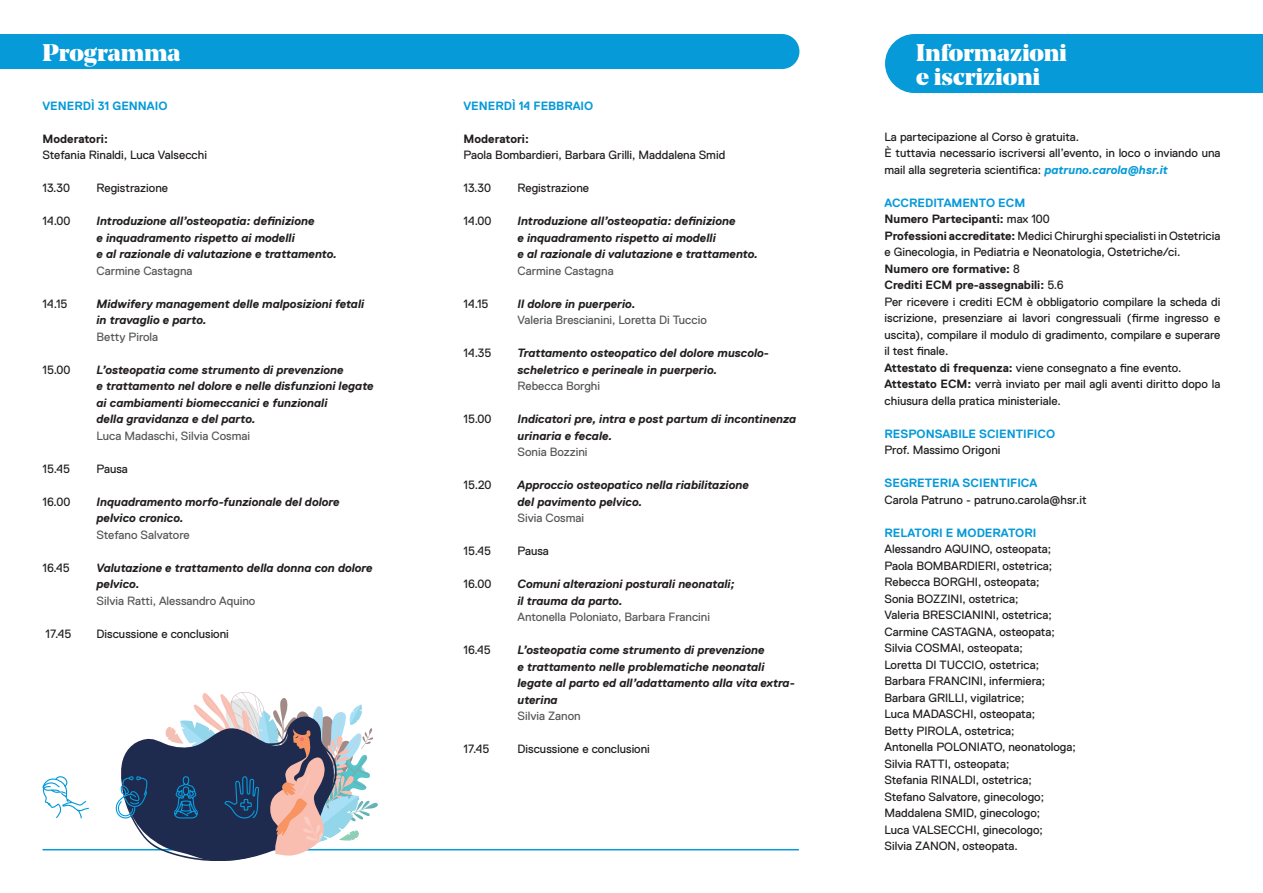
<style>
.page{position:relative;width:1263px;height:893px;background:#fff}
.page>*{position:absolute;margin:0;border:0;box-sizing:border-box;transform-origin:0 0}
.t1{font:900 24px/24px "Noe Display";color:#fff}
.t2{font:12px/16.5px "Replica";color:#231f20}
.t3{font:italic 700 12px/16.5px "Replica";color:#231f20}
.t4{font:12px "Replica";color:#57585a}
.t5{font:700 12px "Replica";color:#069ad9}
.t6{font:700 12px "Replica";color:#231f20}
.s1{font-weight:700;font-style:italic;color:#069ad9}
.s2{font-weight:700;color:#069ad9}
.s3{font-weight:700}
</style>
<div class="page">
<div style="left:0;top:34px;width:799px;height:35px;background:#069ad9"></div>
<div style="left:885px;top:34px;width:378px;height:59px;background:#069ad9"></div>
<hr style="left:43px;top:849px;width:756px;height:1px;background:#069ad9">
<svg style="left:42px;top:776px;width:47px;height:43px"></svg>
<svg style="left:113px;top:692px;width:265px;height:169px"></svg>
<h1 class="t1" style="left:43px;top:40px;width:139px">Programma</h1>
<h1 class="t1" style="left:916px;top:40px;width:152px">Informazioni e iscrizioni</h1>
<p class="t5" style="left:43px;top:99px;width:126px">VENERDÌ 31 GENNAIO</p>
<p class="t6" style="left:43px;top:132px;width:67px">Moderatori:</p>
<p class="t2" style="left:43px;top:147px;width:166px">Stefania Rinaldi, Luca Valsecchi</p>
<p class="t2" style="left:43px;top:180px;width:29px">13.30</p>
<p class="t2" style="left:97px;top:180px;width:73px">Registrazione</p>
<p class="t2" style="left:43px;top:213px;width:29px">14.00</p>
<p class="t3" style="left:97px;top:213px;width:242px">Introduzione all’osteopatia: definizione<br>e inquadramento rispetto ai modelli<br>e al razionale di valutazione e trattamento.</p>
<p class="t4" style="left:97px;top:264px;width:98px">Carmine Castagna</p>
<p class="t2" style="left:43px;top:296px;width:27px">14.15</p>
<p class="t3" style="left:97px;top:296px;width:269px">Midwifery management delle malposizioni fetali in travaglio e parto.</p>
<p class="t4" style="left:97px;top:330px;width:63px">Betty Pirola</p>
<p class="t2" style="left:43px;top:362px;width:29px">15.00</p>
<p class="t3" style="left:97px;top:362px;width:279px">L’osteopatia come strumento di prevenzione<br>e trattamento nel dolore e nelle disfunzioni legate ai cambiamenti biomeccanici e funzionali<br>della gravidanza e del parto.</p>
<p class="t4" style="left:97px;top:429px;width:155px">Luca Madaschi, Silvia Cosmai</p>
<p class="t2" style="left:43px;top:461px;width:29px">15.45</p>
<p class="t2" style="left:97px;top:461px;width:33px">Pausa</p>
<p class="t2" style="left:43px;top:494px;width:29px">16.00</p>
<p class="t3" style="left:97px;top:494px;width:245px">Inquadramento morfo-funzionale del dolore pelvico cronico.</p>
<p class="t4" style="left:97px;top:528px;width:95px">Stefano Salvatore</p>
<p class="t2" style="left:43px;top:560px;width:29px">16.45</p>
<p class="t3" style="left:97px;top:560px;width:278px">Valutazione e trattamento della donna con dolore pelvico.</p>
<p class="t4" style="left:97px;top:594px;width:160px">Silvia Ratti, Alessandro Aquino</p>
<p class="t2" style="left:46px;top:626px;width:27px">17.45</p>
<p class="t2" style="left:97px;top:626px;width:134px">Discussione e conclusioni</p>
<p class="t5" style="left:463px;top:99px;width:131px">VENERDÌ 14 FEBBRAIO</p>
<p class="t6" style="left:463px;top:132px;width:67px">Moderatori:</p>
<p class="t2" style="left:463px;top:147px;width:263px">Paola Bombardieri, Barbara Grilli, Maddalena Smid</p>
<p class="t2" style="left:463px;top:180px;width:29px">13.30</p>
<p class="t2" style="left:517px;top:180px;width:73px">Registrazione</p>
<p class="t2" style="left:463px;top:213px;width:29px">14.00</p>
<p class="t3" style="left:517px;top:213px;width:242px">Introduzione all’osteopatia: definizione<br>e inquadramento rispetto ai modelli<br>e al razionale di valutazione e trattamento.</p>
<p class="t4" style="left:517px;top:264px;width:98px">Carmine Castagna</p>
<p class="t2" style="left:463px;top:296px;width:27px">14.15</p>
<p class="t3" style="left:517px;top:296px;width:120px">Il dolore in puerperio.</p>
<p class="t4" style="left:517px;top:314px;width:191px">Valeria Brescianini, Loretta Di Tuccio</p>
<p class="t2" style="left:463px;top:345px;width:29px">14.35</p>
<p class="t3" style="left:517px;top:345px;width:253px">Trattamento osteopatico del dolore muscolo&shy;scheletrico e perineale in puerperio.</p>
<p class="t4" style="left:517px;top:380px;width:84px">Rebecca Borghi</p>
<p class="t2" style="left:463px;top:411px;width:29px">15.00</p>
<p class="t3" style="left:517px;top:411px;width:280px">Indicatori pre, intra e post partum di incontinenza urinaria e fecale.</p>
<p class="t4" style="left:517px;top:446px;width:72px">Sonia Bozzini</p>
<p class="t2" style="left:463px;top:477px;width:29px">15.20</p>
<p class="t3" style="left:517px;top:477px;width:233px">Approccio osteopatico nella riabilitazione del pavimento pelvico.</p>
<p class="t4" style="left:517px;top:512px;width:68px">Sivia Cosmai</p>
<p class="t2" style="left:463px;top:543px;width:29px">15.45</p>
<p class="t2" style="left:517px;top:543px;width:33px">Pausa</p>
<p class="t2" style="left:463px;top:576px;width:29px">16.00</p>
<p class="t3" style="left:517px;top:576px;width:218px">Comuni alterazioni posturali neonatali; il trauma da parto.</p>
<p class="t4" style="left:517px;top:611px;width:194px">Antonella Poloniato, Barbara Francini</p>
<p class="t2" style="left:463px;top:642px;width:29px">16.45</p>
<p class="t3" style="left:517px;top:642px;width:279px">L’osteopatia come strumento di prevenzione<br>e trattamento nelle problematiche neonatali legate al parto ed all’adattamento alla vita extra&shy;uterina</p>
<p class="t4" style="left:517px;top:710px;width:65px">Silvia Zanon</p>
<p class="t2" style="left:463px;top:741px;width:27px">17.45</p>
<p class="t2" style="left:517px;top:741px;width:134px">Discussione e conclusioni</p>
<p class="t2" style="left:884px;top:129px;width:337px">La partecipazione al Corso è gratuita.<br>È tuttavia necessario iscriversi all’evento, in loco o inviando una mail alla segreteria scientifica: <span class="s1">patruno.carola@hsr.it</span></p>
<p class="t2" style="left:884px;top:195px;width:337px"><span class="s2">ACCREDITAMENTO ECM<br></span><span class="s3">Numero Partecipanti:</span> max 100<br><span class="s3">Professioni accreditate:</span> Medici Chirurghi specialisti in Ostetricia e Ginecologia, in Pediatria e Neonatologia, Ostetriche/ci.<br><span class="s3">Numero ore formative:</span> 8<br><span class="s3">Crediti ECM pre-assegnabili:</span> 5.6<br>Per ricevere i crediti ECM è obbligatorio compilare la scheda di iscrizione, presenziare ai lavori congressuali (firme ingresso e uscita), compilare il modulo di gradimento, compilare e superare il test finale.<br><span class="s3">Attestato di frequenza:</span> viene consegnato a fine evento.<br><span class="s3">Attestato ECM:</span> verrà inviato per mail agli aventi diritto dopo la chiusura della pratica ministeriale.</p>
<p class="t5" style="left:884px;top:427px;width:172px">RESPONSABILE SCIENTIFICO</p>
<p class="t2" style="left:884px;top:442px;width:117px">Prof. Massimo Origoni</p>
<p class="t5" style="left:884px;top:477px;width:154px">SEGRETERIA SCIENTIFICA</p>
<p class="t2" style="left:884px;top:492px;width:204px">Carola Patruno - patruno.carola@hsr.it</p>
<p class="t5" style="left:884px;top:526px;width:153px">RELATORI E MODERATORI</p>
<p class="t2" style="left:884px;top:541px;width:193px">Alessandro AQUINO, osteopata;<br>Paola BOMBARDIERI, ostetrica;<br>Rebecca BORGHI, osteopata;<br>Sonia BOZZINI, ostetrica;<br>Valeria BRESCIANINI, ostetrica;<br>Carmine CASTAGNA, osteopata;<br>Silvia COSMAI, osteopata;<br>Loretta DI TUCCIO, ostetrica;<br>Barbara FRANCINI, infermiera;<br>Barbara GRILLI, vigilatrice;<br>Luca MADASCHI, osteopata;<br>Betty PIROLA, ostetrica;<br>Antonella POLONIATO, neonatologa;<br>Silvia RATTI, osteopata;<br>Stefania RINALDI, ostetrica;<br>Stefano Salvatore, ginecologo;<br>Maddalena SMID, ginecologo;<br>Luca VALSECCHI, ginecologo;<br>Silvia ZANON, osteopata.</p>
</div>
